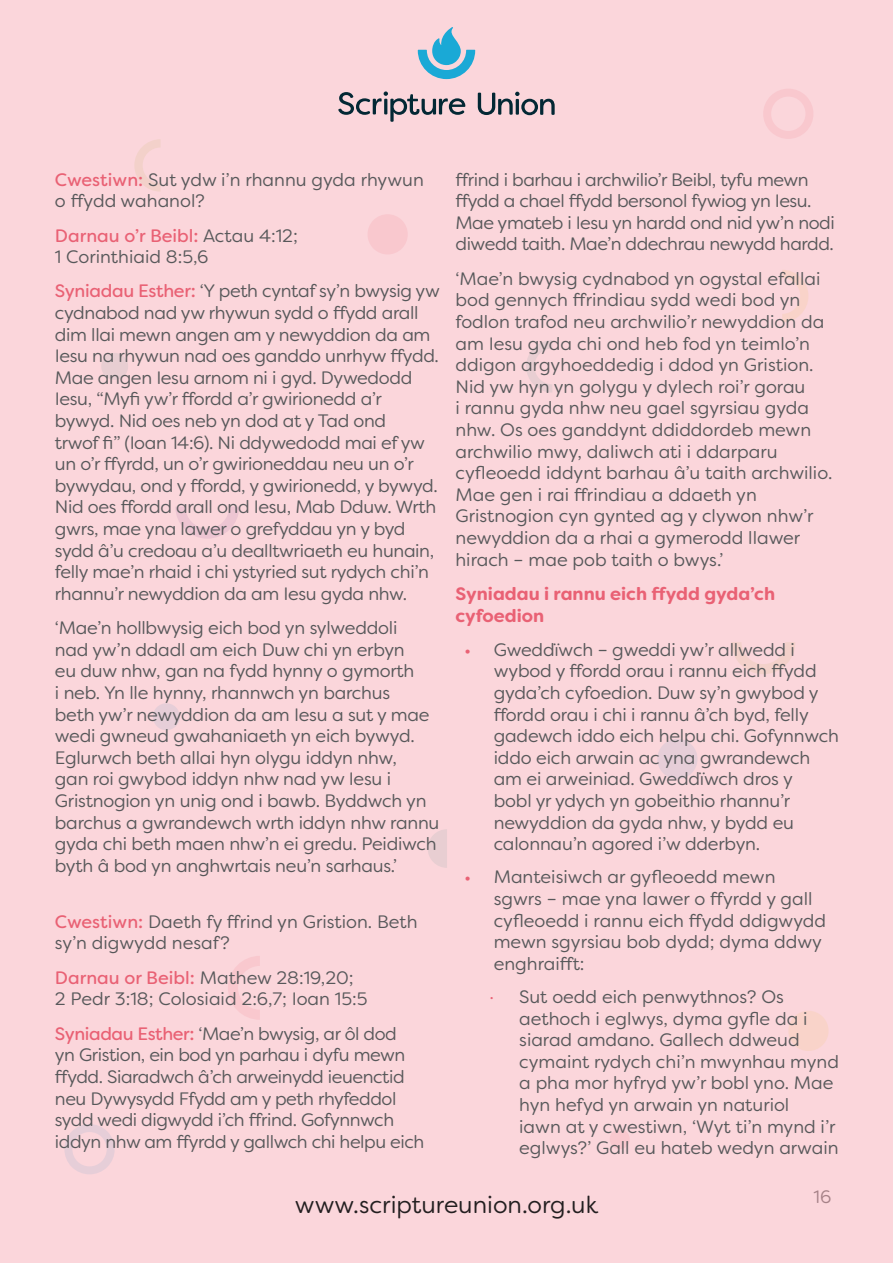
<style>
.page{position:relative;width:893px;height:1263px;background:#fbd6db}
.page>*{position:absolute;margin:0;border:0;box-sizing:border-box;transform-origin:0 0}
.t1{font:24px "Filson Soft";color:#231f20}
.Activity_Text{font:18px/21.6px "Filson Soft";letter-spacing:-.015em;color:#57585a}
.FAQ_subhead{font:700 18px/21.6px "Filson Soft";color:#e96174}
.s1{color:#e96174}
</style>
<div class="page">
<svg style="left:338px;top:91px;width:127px;height:31px"></svg>
<svg style="left:478px;top:92px;width:77px;height:23px"></svg>
<svg style="left:418px;top:27px;width:57px;height:52px"></svg>
<p class="Activity_Text" style="left:55px;top:168px;width:370px"><span class="s1">Cwestiwn:</span> Sut ydw i’n rhannu gyda rhywun o ffydd wahanol?</p>
<p class="Activity_Text" style="left:55px;top:224px;width:244px"><span class="s1">Darnau o’r Beibl:</span> Actau 4:12;<br>1 Corinthiaid 8:5,6</p>
<p class="Activity_Text" style="left:55px;top:280px;width:386px"><span class="s1">Syniadau Esther:</span> ‘Y peth cyntaf sy’n bwysig yw cydnabod nad yw rhywun sydd o ffydd arall dim llai mewn angen am y newyddion da am Iesu na rhywun nad oes ganddo unrhyw ffydd.<br>Mae angen Iesu arnom ni i gyd. Dywedodd Iesu, “Myfi yw’r ffordd a’r gwirionedd a’r bywyd. Nid oes neb yn dod at y Tad ond<br>trwof fi” (Ioan 14:6). Ni ddywedodd mai ef yw un o’r ffyrdd, un o’r gwirioneddau neu un o’r bywydau, ond y ffordd, y gwirionedd, y bywyd.<br>Nid oes ffordd arall ond Iesu, Mab Dduw. Wrth gwrs, mae yna lawer o grefyddau yn y byd sydd â’u credoau a’u dealltwriaeth eu hunain, felly mae’n rhaid i chi ystyried sut rydych chi’n rhannu’r newyddion da am Iesu gyda nhw.</p>
<p class="Activity_Text" style="left:55px;top:617px;width:386px">‘Mae’n hollbwysig eich bod yn sylweddoli<br>nad yw’n ddadl am eich Duw chi yn erbyn<br>eu duw nhw, gan na fydd hynny o gymorth<br>i neb. Yn lle hynny, rhannwch yn barchus<br>beth yw’r newyddion da am Iesu a sut y mae wedi gwneud gwahaniaeth yn eich bywyd.<br>Eglurwch beth allai hyn olygu iddyn nhw,<br>gan roi gwybod iddyn nhw nad yw Iesu i Gristnogion yn unig ond i bawb. Byddwch yn barchus a gwrandewch wrth iddyn nhw rannu gyda chi beth maen nhw’n ei gredu. Peidiwch byth â bod yn anghwrtais neu’n sarhaus.’</p>
<p class="Activity_Text" style="left:55px;top:911px;width:364px"><span class="s1">Cwestiwn:</span> Daeth fy ffrind yn Gristion. Beth sy’n digwydd nesaf?</p>
<p class="Activity_Text" style="left:55px;top:967px;width:314px"><span class="s1">Darnau or Beibl:</span> Mathew 28:19,20;<br>2 Pedr 3:18; Colosiaid 2:6,7; Ioan 15:5</p>
<p class="Activity_Text" style="left:55px;top:1022px;width:371px"><span class="s1">Syniadau Esther:</span> ‘Mae’n bwysig, ar ôl dod<br>yn Gristion, ein bod yn parhau i dyfu mewn ffydd. Siaradwch â’ch arweinydd ieuenctid neu Dywysydd Ffydd am y peth rhyfeddol sydd wedi digwydd i’ch ffrind. Gofynnwch iddyn nhw am ffyrdd y gallwch chi helpu eich</p>
<p class="Activity_Text" style="left:455px;top:168px;width:381px">ffrind i barhau i archwilio’r Beibl, tyfu mewn ffydd a chael ffydd bersonol fywiog yn Iesu.<br>Mae ymateb i Iesu yn hardd ond nid yw’n nodi diwedd taith. Mae’n ddechrau newydd hardd.</p>
<p class="Activity_Text" style="left:455px;top:267px;width:378px">‘Mae’n bwysig cydnabod yn ogystal efallai bod gennych ffrindiau sydd wedi bod yn fodlon trafod neu archwilio’r newyddion da am Iesu gyda chi ond heb fod yn teimlo’n ddigon argyhoeddedig i ddod yn Gristion.<br>Nid yw hyn yn golygu y dylech roi’r gorau<br>i rannu gyda nhw neu gael sgyrsiau gyda nhw. Os oes ganddynt ddiddordeb mewn archwilio mwy, daliwch ati i ddarparu cyfleoedd iddynt barhau â’u taith archwilio.<br>Mae gen i rai ffrindiau a ddaeth yn Gristnogion cyn gynted ag y clywon nhw’r newyddion da a rhai a gymerodd llawer hirach – mae pob taith o bwys.’</p>
<p class="FAQ_subhead" style="left:455px;top:583px;width:321px">Syniadau i rannu eich ffydd gyda’ch cyfoedion</p>
<p class="Activity_Text" style="left:494px;top:639px;width:347px;text-indent:-30px"><span class="s1">•</span> Gweddïwch – gweddi yw’r allwedd i wybod y ffordd orau i rannu eich ffydd gyda’ch cyfoedion. Duw sy’n gwybod y ffordd orau i chi i rannu â’ch byd, felly gadewch iddo eich helpu chi. Gofynnwch iddo eich arwain ac yna gwrandewch am ei arweiniad. Gweddïwch dros y<br>bobl yr ydych yn gobeithio rhannu’r newyddion da gyda nhw, y bydd eu calonnau’n agored i’w dderbyn.</p>
<p class="Activity_Text" style="left:494px;top:866px;width:334px;text-indent:-30px"><span class="s1">•</span> Manteisiwch ar gyfleoedd mewn sgwrs – mae yna lawer o ffyrdd y gall cyfleoedd i rannu eich ffydd ddigwydd mewn sgyrsiau bob dydd; dyma ddwy enghraifft:</p>
<p class="Activity_Text" style="left:519px;top:986px;width:321px;text-indent:-30px"><span class="s1">·</span> Sut oedd eich penwythnos? Os aethoch i eglwys, dyma gyfle da i siarad amdano. Gallech ddweud cymaint rydych chi’n mwynhau mynd a pha mor hyfryd yw’r bobl yno. Mae hyn hefyd yn arwain yn naturiol<br>iawn at y cwestiwn, ‘Wyt ti’n mynd i’r eglwys?’ Gall eu hateb wedyn arwain</p>
<h1 class="t1" style="left:295px;top:1189px;width:305px">www.scriptureunion.org.uk</h1>
<p class="Activity_Text" style="left:814px;top:1186px;width:19px">16</p>
</div>
